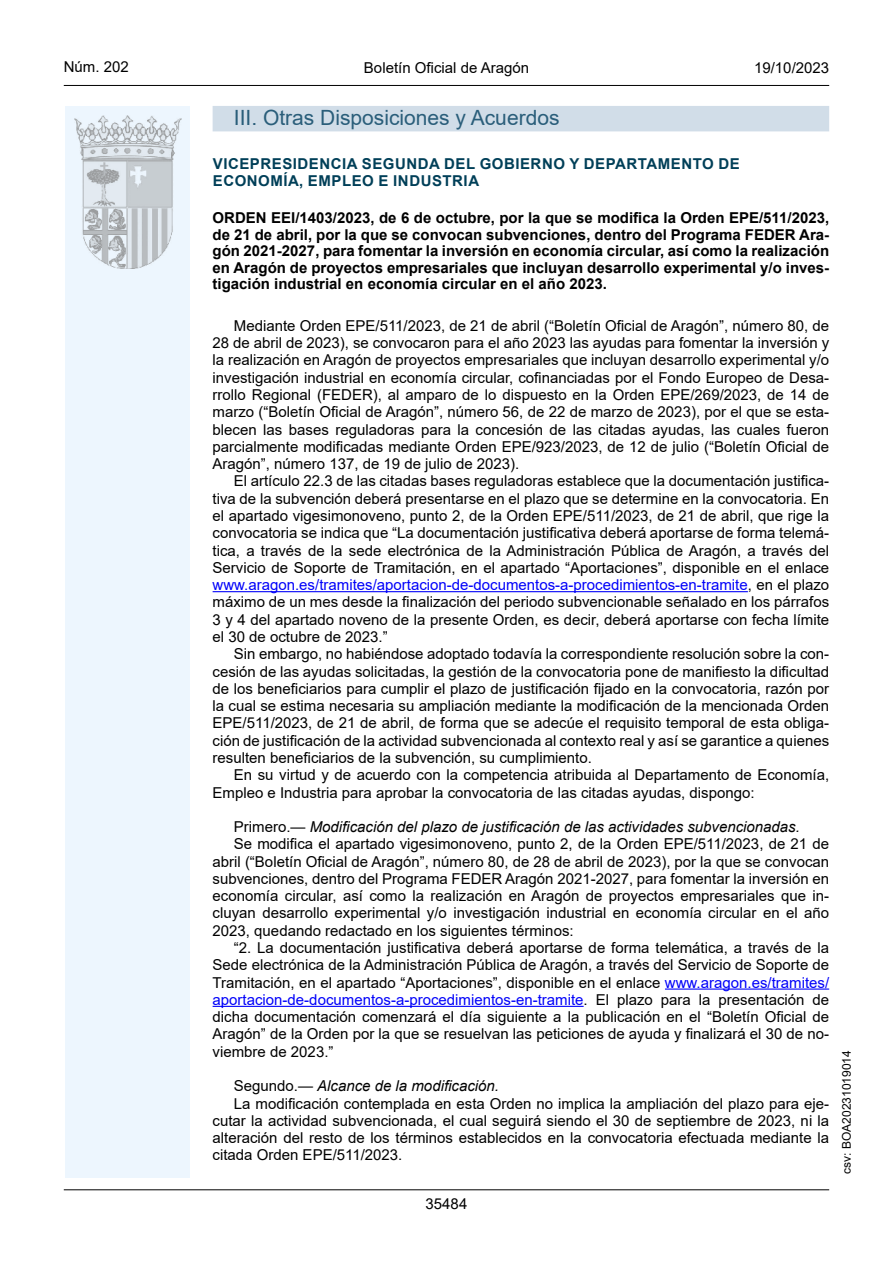
<style>
.page{position:relative;width:893px;height:1263px;background:#fff}
.page>*{position:absolute;margin:0;border:0;box-sizing:border-box;transform-origin:0 0}
.Titulo_sec{font:21px "Arial";color:#2a5e7a}
.inicio_de_parrafo{font:15px/17.2px "Arial";color:#000;text-align:justify}
.Titulo_text{font:700 15px/16.5px "Arial";color:#000;text-align:justify}
.inicio_de_parrafo-2{font:italic 15px "Arial";color:#000}
.emisor_text{font:15px/16.5px "Arial Bold MT2";letter-spacing:.035em;color:#003f58}
.estilo_head-c{font:15px "Arial";color:#000}
.estilo_head-d{font:15px "Arial MT2";color:#000}
.estilo_head-i{font:15px "Arial MT2";color:#000}
.numero_pagina{font:15px "Arial MT2";color:#000}
.estilo_head-i-2{font:12px "Arial MT2";color:#000}
.s1{color:#0000fa}
.s2{font-style:normal}
</style>
<div class="page">
<div style="left:65px;top:106px;width:125px;height:1072px;background:#edf6fe"></div>
<img style="left:75px;top:115px;width:106px;height:153px">
<hr style="left:64px;top:85px;width:765px;height:1px;background:#000">
<hr style="left:64px;top:1189px;width:765px;height:1px;background:#000">
<div style="left:213px;top:106px;width:616px;height:25px;background:#d1dde8"></div>
<hr style="left:213px;top:591px;width:535px;height:1px;background:#0000fa">
<hr style="left:665px;top:988px;width:164px;height:2px;background:#0000fa">
<hr style="left:213px;top:1006px;width:371px;height:1px;background:#0000fa">
<p class="estilo_head-i" style="left:64px;top:57px;width:67px">Núm. 202</p>
<p class="estilo_head-c" style="left:364px;top:57px;width:167px">Boletín Oficial de Aragón</p>
<p class="estilo_head-d" style="left:754px;top:57px;width:77px">19/10/2023</p>
<h3 class="Titulo_sec" style="left:234px;top:103px;width:327px">III. Otras Disposiciones y Acuerdos</h3>
<h5 class="emisor_text" style="left:213px;top:156px;width:528px">VICEPRESIDENCIA SEGUNDA DEL GOBIERNO Y DEPARTAMENTO DE<br>ECONOMÍA, EMPLEO E INDUSTRIA</h5>
<p class="Titulo_text" style="left:213px;top:210px;width:618px">ORDEN EEI/1403/2023, de 6 de octubre, por la que se modifica la Orden EPE/511/2023, de 21 de abril, por la que se convocan subvenciones, dentro del Programa FEDER Ara&shy;gón 2021-2027, para fomentar la inversión en economía circular, así como la realización en Aragón de proyectos empresariales que incluyan desarrollo experimental y/o inves&shy;tigación industrial en economía circular en el año 2023.</p>
<p class="inicio_de_parrafo" style="left:213px;top:317px;width:618px;text-indent:21px">Mediante Orden EPE/511/2023, de 21 de abril (“Boletín Oficial de Aragón”, número 80, de 28 de abril de 2023), se convocaron para el año 2023 las ayudas para fomentar la inversión y la realización en Aragón de proyectos empresariales que incluyan desarrollo experimental y/o investigación industrial en economía circular, cofinanciadas por el Fondo Europeo de Desa&shy;rrollo Regional (FEDER), al amparo de lo dispuesto en la Orden EPE/269/2023, de 14 de marzo (“Boletín Oficial de Aragón”, número 56, de 22 de marzo de 2023), por el que se esta&shy;blecen las bases reguladoras para la concesión de las citadas ayudas, las cuales fueron parcialmente modificadas mediante Orden EPE/923/2023, de 12 de julio (“Boletín Oficial de Aragón”, número 137, de 19 de julio de 2023).</p>
<p class="inicio_de_parrafo" style="left:213px;top:472px;width:618px;text-indent:21px">El artículo 22.3 de las citadas bases reguladoras establece que la documentación justifica&shy;tiva de la subvención deberá presentarse en el plazo que se determine en la convocatoria. En el apartado vigesimonoveno, punto 2, de la Orden EPE/511/2023, de 21 de abril, que rige la convocatoria se indica que “La documentación justificativa deberá aportarse de forma telemá&shy;tica, a través de la sede electrónica de la Administración Pública de Aragón, a través del Servicio de Soporte de Tramitación, en el apartado “Aportaciones”, disponible en el enlace <span class="s1">www.aragon.es/tramites/aportacion-de-documentos-a-procedimientos-en-tramite</span>, en el plazo máximo de un mes desde la finalización del periodo subvencionable señalado en los párrafos 3 y 4 del apartado noveno de la presente Orden, es decir, deberá aportarse con fecha límite el 30 de octubre de 2023.”</p>
<p class="inicio_de_parrafo" style="left:213px;top:645px;width:618px;text-indent:21px">Sin embargo, no habiéndose adoptado todavía la correspondiente resolución sobre la con&shy;cesión de las ayudas solicitadas, la gestión de la convocatoria pone de manifiesto la dificultad de los beneficiarios para cumplir el plazo de justificación fijado en la convocatoria, razón por la cual se estima necesaria su ampliación mediante la modificación de la mencionada Orden EPE/511/2023, de 21 de abril, de forma que se adecúe el requisito temporal de esta obliga&shy;ción de justificación de la actividad subvencionada al contexto real y así se garantice a quienes resulten beneficiarios de la subvención, su cumplimiento.</p>
<p class="inicio_de_parrafo" style="left:213px;top:766px;width:618px;text-indent:21px">En su virtud y de acuerdo con la competencia atribuida al Departamento de Economía,<br>Empleo e Industria para aprobar la convocatoria de las citadas ayudas, dispongo:</p>
<p class="inicio_de_parrafo-2" style="left:234px;top:817px;width:568px"><span class="s2">Primero.—</span> Modificación del plazo de justificación de las actividades subvencionadas.</p>
<p class="inicio_de_parrafo" style="left:213px;top:835px;width:618px;text-indent:21px">Se modifica el apartado vigesimonoveno, punto 2, de la Orden EPE/511/2023, de 21 de abril (“Boletín Oficial de Aragón”, número 80, de 28 de abril de 2023), por la que se convocan subvenciones, dentro del Programa FEDER Aragón 2021-2027, para fomentar la inversión en economía circular, así como la realización en Aragón de proyectos empresariales que in&shy;cluyan desarrollo experimental y/o investigación industrial en economía circular en el año 2023, quedando redactado en los siguientes términos:</p>
<p class="inicio_de_parrafo" style="left:213px;top:939px;width:618px;text-indent:21px">“2. La documentación justificativa deberá aportarse de forma telemática, a través de la Sede electrónica de la Administración Pública de Aragón, a través del Servicio de Soporte de Tramitación, en el apartado “Aportaciones”, disponible en el enlace <span class="s1">www.aragon.es/tramites/ aportacion-de-documentos-a-procedimientos-en-tramite</span>. El plazo para la presentación de dicha documentación comenzará el día siguiente a la publicación en el “Boletín Oficial de Aragón” de la Orden por la que se resuelvan las peticiones de ayuda y finalizará el 30 de no&shy;viembre de 2023.”</p>
<p class="inicio_de_parrafo-2" style="left:234px;top:1076px;width:267px"><span class="s2">Segundo.—</span> Alcance de la modificación.</p>
<p class="inicio_de_parrafo" style="left:213px;top:1094px;width:618px;text-indent:21px">La modificación contemplada en esta Orden no implica la ampliación del plazo para eje&shy;cutar la actividad subvencionada, el cual seguirá siendo el 30 de septiembre de 2023, ni la alteración del resto de los términos establecidos en la convocatoria efectuada mediante la citada Orden EPE/511/2023.</p>
<p class="numero_pagina" style="left:426px;top:1193px;width:43px">35484</p>
<p class="estilo_head-i-2" style="left:838px;top:1174px;width:125px;rotate:-90deg">csv: BOA20231019014</p>
</div>
